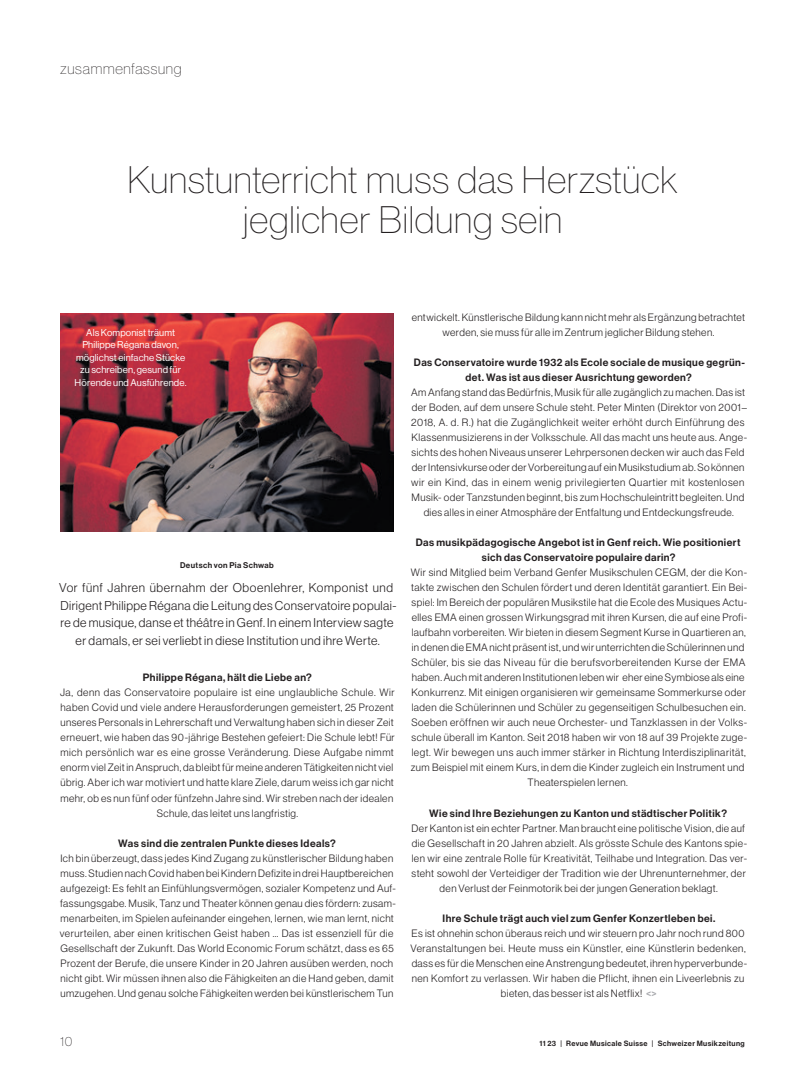
<style>
.page{position:relative;width:798px;height:1081px;background:#fff}
.page>*{position:absolute;margin:0;border:0;box-sizing:border-box;transform-origin:0 0}
.Zweittitel_30_Punkt{font:37.5px/40px "N Haas Grotesk DS Pro 25 Th";letter-spacing:.02em;color:#231f20;text-align:center}
.Rubrik_links{font:15px "N Haas Grotesk DS Pro 25 Th";letter-spacing:.045em;color:#231f20}
.t1{font:13.12px "N Haas Grotesk DS Pro 25 Th";color:#231f20}
.Lead_Zweitartikel_Sp{font:12.5px/17.5px "N Haas Grotesk DS Pro 45 Lt";letter-spacing:.035em;color:#231f20;text-align:center}
.Lauftext_o_E{font:10.5px/15px "N Haas Grotesk DS Std 45 Lt";letter-spacing:.04em;color:#231f20;text-align:center}
.Interview_Frage_x40{font:10.5px/15px "N Haas Grotesk DS Std 65 Md";letter-spacing:.045em;color:#231f20;text-align:center}
.Legende_schwarz{font:9.75px/12.5px "N Haas Grotesk DS Pro 55 Rg";letter-spacing:.015em;color:#fff;text-align:center}
.Autorenzeile_F_x07{font:8.12px "N Haas Grotesk DS Std 65 Md";letter-spacing:.05em;color:#231f20}
.t2{font:7.5px "N Haas Grotesk DS Pro 65 Md";letter-spacing:.055em;color:#231f20}
.s1{font-family:"N Haas Grotesk DS Std 65 Md";color:#a8a9ad}
</style>
<div class="page">
<img style="left:60px;top:314px;width:333px;height:217px">
<p class="Rubrik_links" style="left:60px;top:60px;width:123px">zusammenfassung</p>
<p class="Zweittitel_30_Punkt" style="left:127px;top:159px;width:551px">Kunstunterricht muss das Herzstück jeglicher Bildung sein</p>
<p class="Legende_schwarz" style="left:75px;top:326px;width:113px">Als Komponist träumt<br>Philippe Régana davon, möglichst einfache Stücke zu schreiben, gesund für<br>Hörende und Ausführende.</p>
<p class="Autorenzeile_F_x07" style="left:180px;top:560px;width:95px">Deutsch von Pia Schwab</p>
<p class="Lead_Zweitartikel_Sp" style="left:59px;top:579px;width:339px">Vor fünf Jahren übernahm der Oboenlehrer, Komponist und Dirigent Philippe Régana die Leitung des Conservatoire populai&shy;re de musique, danse et théâtre in Genf. In einem Interview sagte er damals, er sei verliebt in diese Institution und ihre Werte.</p>
<p class="Interview_Frage_x40" style="left:143px;top:670px;width:170px">Philippe Régana, hält die Liebe an?</p>
<p class="Lauftext_o_E" style="left:60px;top:685px;width:336px">Ja, denn das Conservatoire populaire ist eine unglaubliche Schule. Wir haben Covid und viele andere Herausforderungen gemeistert, 25 Prozent unseres Personals in Lehrerschaft und Verwaltung haben sich in dieser Zeit erneuert, wie haben das 90-jährige Bestehen gefeiert: Die Schule lebt! Für mich persönlich war es eine grosse Veränderung. Diese Aufgabe nimmt enorm viel Zeit in Anspruch, da bleibt für meine anderen Tätigkeiten nicht viel übrig. Aber ich war motiviert und hatte klare Ziele, darum weiss ich gar nicht mehr, ob es nun fünf oder fünfzehn Jahre sind. Wir streben nach der idealen Schule, das leitet uns langfristig.</p>
<p class="Interview_Frage_x40" style="left:118px;top:835px;width:219px">Was sind die zentralen Punkte dieses Ideals?</p>
<p class="Lauftext_o_E" style="left:60px;top:850px;width:337px;text-align:left">Ich bin überzeugt, dass jedes Kind Zugang zu künstlerischer Bildung haben muss. Studien nach Covid haben bei Kindern Defizite in drei Hauptbereichen aufgezeigt: Es fehlt an Einfühlungsvermögen, sozialer Kompetenz und Auf&shy;fassungsgabe. Musik, Tanz und Theater können genau dies fördern: zusam&shy;menarbeiten, im Spielen aufeinander eingehen, lernen, wie man lernt, nicht verurteilen, aber einen kritischen Geist haben … Das ist essenziell für die Gesellschaft der Zukunft. Das World Economic Forum schätzt, dass es 65<br>Prozent der Berufe, die unsere Kinder in 20 Jahren ausüben werden, noch nicht gibt. Wir müssen ihnen also die Fähigkeiten an die Hand geben, damit umzugehen. Und genau solche Fähigkeiten werden bei künstlerischem Tun</p>
<p class="Lauftext_o_E" style="left:411px;top:310px;width:335px">entwickelt. Künstlerische Bildung kann nicht mehr als Ergänzung betrachtet werden, sie muss für alle im Zentrum jeglicher Bildung stehen.</p>
<p class="Interview_Frage_x40" style="left:413px;top:355px;width:332px">Das Conservatoire wurde 1932 als Ecole sociale de musique gegrün&shy;det. Was ist aus dieser Ausrichtung geworden?</p>
<p class="Lauftext_o_E" style="left:411px;top:385px;width:337px">Am Anfang stand das Bedürfnis, Musik für alle zugänglich zu machen. Das ist der Boden, auf dem unsere Schule steht. Peter Minten (Direktor von 2001– 2018, A. d. R.) hat die Zugänglichkeit weiter erhöht durch Einführung des Klassenmusizierens in der Volksschule. All das macht uns heute aus. Ange&shy;sichts des hohen Niveaus unserer Lehrpersonen decken wir auch das Feld der Intensivkurse oder der Vorbereitung auf ein Musikstudium ab. So können wir ein Kind, das in einem wenig privilegierten Quartier mit kostenlosen Musik- oder Tanzstunden beginnt, bis zum Hochschuleintritt begleiten. Und dies alles in einer Atmosphäre der Entfaltung und Entdeckungsfreude.</p>
<p class="Interview_Frage_x40" style="left:415px;top:535px;width:326px">Das musikpädagogische Angebot ist in Genf reich. Wie positioniert sich das Conservatoire populaire darin?</p>
<p class="Lauftext_o_E" style="left:411px;top:565px;width:337px">Wir sind Mitglied beim Verband Genfer Musikschulen CEGM, der die Kon&shy;takte zwischen den Schulen fördert und deren Identität garantiert. Ein Bei&shy;spiel: Im Bereich der populären Musikstile hat die Ecole des Musiques Actu&shy;elles EMA einen grossen Wirkungsgrad mit ihren Kursen, die auf eine Profi&shy;laufbahn vorbereiten. Wir bieten in diesem Segment Kurse in Quartieren an, in denen die EMA nicht präsent ist, und wir unterrichten die Schülerinnen und Schüler, bis sie das Niveau für die berufsvorbereitenden Kurse der EMA haben. Auch mit anderen Institutionen leben wir eher eine Symbiose als eine Konkurrenz. Mit einigen organisieren wir gemeinsame Sommerkurse oder laden die Schülerinnen und Schüler zu gegenseitigen Schulbesuchen ein.<br>Soeben eröffnen wir auch neue Orchester- und Tanzklassen in der Volks&shy;schule überall im Kanton. Seit 2018 haben wir von 18 auf 39 Projekte zuge&shy;legt. Wir bewegen uns auch immer stärker in Richtung Interdisziplinarität, zum Beispiel mit einem Kurs, in dem die Kinder zugleich ein Instrument und Theaterspielen lernen.</p>
<p class="Interview_Frage_x40" style="left:429px;top:805px;width:299px">Wie sind Ihre Beziehungen zu Kanton und städtischer Politik?</p>
<p class="Lauftext_o_E" style="left:411px;top:820px;width:337px">Der Kanton ist ein echter Partner. Man braucht eine politische Vision, die auf die Gesellschaft in 20 Jahren abzielt. Als grösste Schule des Kantons spie&shy;len wir eine zentrale Rolle für Kreativität, Teilhabe und Integration. Das ver&shy;steht sowohl der Verteidiger der Tradition wie der Uhrenunternehmer, der den Verlust der Feinmotorik bei der jungen Generation beklagt.</p>
<p class="Interview_Frage_x40" style="left:442px;top:910px;width:274px">Ihre Schule trägt auch viel zum Genfer Konzertleben bei.</p>
<p class="Lauftext_o_E" style="left:410px;top:925px;width:338px">Es ist ohnehin schon überaus reich und wir steuern pro Jahr noch rund 800<br>Veranstaltungen bei. Heute muss ein Künstler, eine Künstlerin bedenken, dass es für die Menschen eine Anstrengung bedeutet, ihren hyperverbunde&shy;nen Komfort zu verlassen. Wir haben die Pflicht, ihnen ein Liveerlebnis zu bieten, das besser ist als Netflix! <span class="s1">&lt;&gt;</span></p>
<p class="t1" style="left:60px;top:1033px;width:13px">10</p>
<p class="t2" style="left:539px;top:1038px;width:207px">11 23 | Revue Musicale Suisse | Schweizer Musikzeitung</p>
</div>
